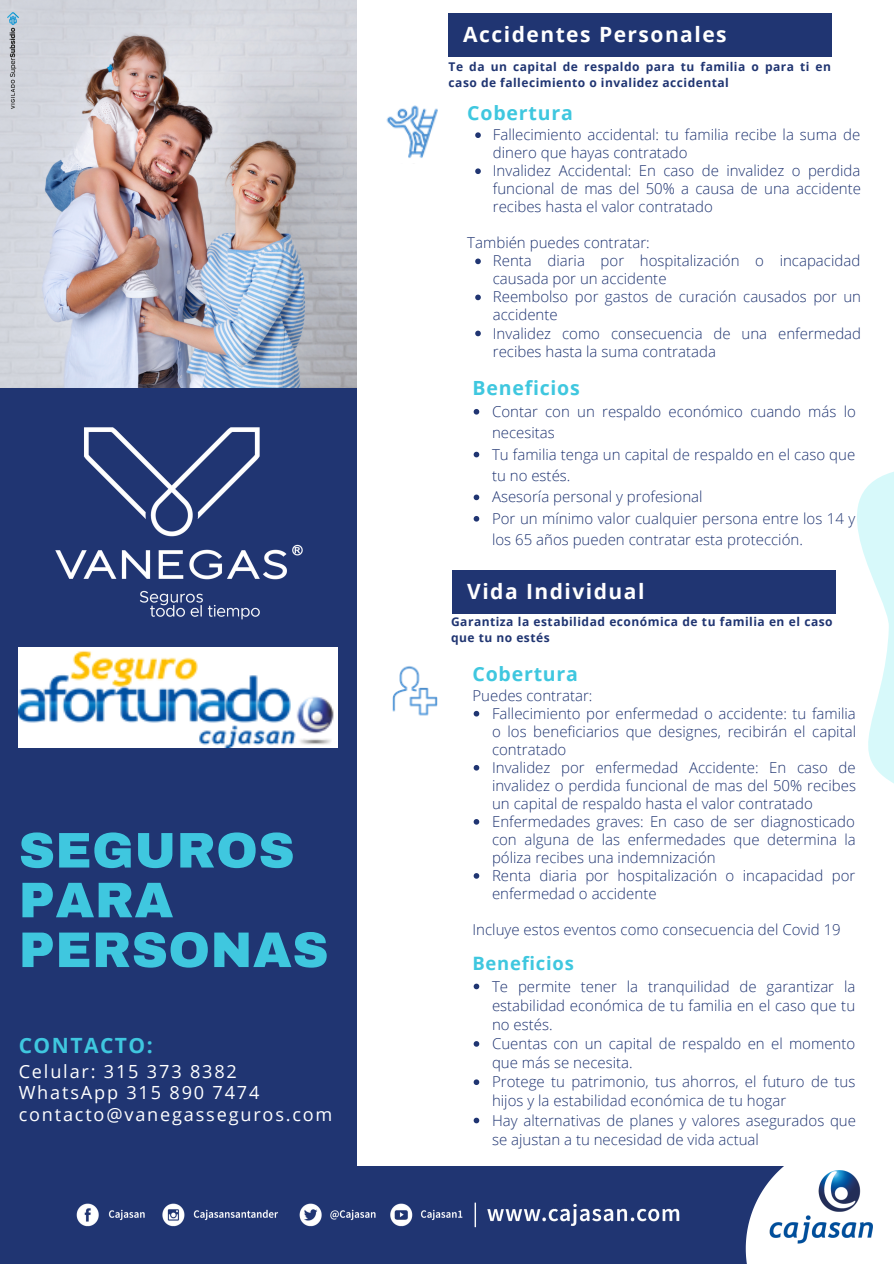
<style>
.page{position:relative;width:894px;height:1264px;background:#fff}
.page>*{position:absolute;margin:0;border:0;box-sizing:border-box;transform-origin:0 0}
.t1{font:900 50.1px/49.8px "Archivo";letter-spacing:.01em;color:#3fc7df}
.t2{font:700 21px "Open Sans";letter-spacing:.07em;color:#fff}
.t3{font:700 21px "Open Sans";letter-spacing:.07em;color:#3fc7df}
.t4{font:700 19.5px "Open Sans";letter-spacing:.04em;color:#3fc7df}
.t5{font:700 18.45px "Open Sans";letter-spacing:.04em;color:#3fc7df}
.t6{font:18.15px "Open Sans";letter-spacing:.1em;color:#fff}
.t7{font:300 15px/18px "Open Sans";color:#203572}
.t8{font:700 12px/16px "Open Sans";letter-spacing:.04em;color:#203572}
</style>
<div class="page">
<div style="left:0;top:1165px;width:893px;height:98px;background:#203572"></div>
<div style="left:0;top:388px;width:356px;height:778px;background:#203572"></div>
<img style="left:0;top:0;width:356px;height:387px">
<svg style="left:745px;top:1165px;width:148px;height:98px"></svg>
<img style="left:763px;top:1165px;width:119px;height:85px">
<svg style="left:835px;top:472px;width:58px;height:311px"></svg>
<img style="left:55px;top:427px;width:248px;height:193px">
<img style="left:19px;top:647px;width:318px;height:100px">
<img style="left:76px;top:1202px;width:604px;height:26px">
<div style="left:448px;top:13px;width:383px;height:44px;background:#203572"></div>
<div style="left:452px;top:570px;width:383px;height:44px;background:#203572"></div>
<img style="left:386px;top:105px;width:52px;height:53px">
<img style="left:392px;top:666px;width:46px;height:50px">
<svg style="left:475px;top:132px;width:5px;height:6px"></svg>
<svg style="left:475px;top:168px;width:5px;height:6px"></svg>
<svg style="left:475px;top:258px;width:5px;height:6px"></svg>
<svg style="left:475px;top:294px;width:5px;height:6px"></svg>
<svg style="left:475px;top:330px;width:5px;height:6px"></svg>
<svg style="left:473px;top:409px;width:6px;height:5px"></svg>
<svg style="left:473px;top:452px;width:6px;height:5px"></svg>
<svg style="left:473px;top:494px;width:6px;height:6px"></svg>
<svg style="left:473px;top:516px;width:6px;height:5px"></svg>
<svg style="left:473px;top:711px;width:6px;height:5px"></svg>
<svg style="left:473px;top:765px;width:6px;height:5px"></svg>
<svg style="left:473px;top:819px;width:6px;height:5px"></svg>
<svg style="left:473px;top:873px;width:6px;height:5px"></svg>
<svg style="left:473px;top:983px;width:6px;height:6px"></svg>
<svg style="left:473px;top:1041px;width:6px;height:5px"></svg>
<svg style="left:473px;top:1079px;width:6px;height:5px"></svg>
<svg style="left:473px;top:1117px;width:6px;height:6px"></svg>
<img style="left:7px;top:13px;width:12px;height:95px">
<p class="t1" style="left:19px;top:825px;width:311px">SEGUROS<br>PARA<br>PERSONAS</p>
<p class="t3" style="left:19px;top:1030px;width:135px">CONTACTO:</p>
<p class="t6" style="left:19px;top:1058px;width:219px">Celular: 315 373 8382</p>
<p class="t6" style="left:19px;top:1079px;width:242px">WhatsApp 315 890 7474</p>
<p class="t6" style="left:19px;top:1101px;width:315px">contacto@vanegasseguros.com</p>
<p class="t2" style="left:463px;top:19px;width:265px">Accidentes Personales</p>
<p class="t8" style="left:448px;top:58px;width:384px">Te da un capital de respaldo para tu familia o para ti en caso de fallecimiento o invalidez accidental</p>
<p class="t4" style="left:467px;top:99px;width:107px">Cobertura</p>
<p class="t7" style="left:492px;top:125px;width:369px">Fallecimiento accidental: tu familia recibe la suma de dinero que hayas contratado</p>
<p class="t7" style="left:492px;top:161px;width:369px;text-align:justify">Invalidez Accidental: En caso de invalidez o perdida funcional de mas del 50% a causa de una accidente recibes hasta el valor contratado</p>
<p class="t7" style="left:467px;top:233px;width:184px">También puedes contratar:</p>
<p class="t7" style="left:492px;top:251px;width:369px">Renta diaria por hospitalización o incapacidad causada por un accidente</p>
<p class="t7" style="left:492px;top:288px;width:369px">Reembolso por gastos de curación causados por un accidente</p>
<p class="t7" style="left:492px;top:324px;width:370px">Invalidez como consecuencia de una enfermedad recibes hasta la suma contratada</p>
<p class="t4" style="left:472px;top:374px;width:109px">Beneficios</p>
<p class="t7" style="left:492px;top:400px;width:365px;line-height:21.5px">Contar con un respaldo económico cuando más lo necesitas</p>
<p class="t7" style="left:492px;top:443px;width:364px;line-height:21.5px">Tu familia tenga un capital de respaldo en el caso que tu no estés.</p>
<p class="t7" style="left:492px;top:487px;width:212px">Asesoría personal y profesional</p>
<p class="t7" style="left:492px;top:507px;width:365px;line-height:21.5px">Por un mínimo valor cualquier persona entre los 14 y los 65 años pueden contratar esta protección.</p>
<p class="t2" style="left:467px;top:576px;width:179px">Vida Individual</p>
<p class="t8" style="left:451px;top:613px;width:383px">Garantiza la estabilidad económica de tu familia en el caso que tu no estés</p>
<p class="t4" style="left:472px;top:660px;width:107px">Cobertura</p>
<p class="t7" style="left:492px;top:704px;width:365px;text-align:justify">Fallecimiento por enfermedad o accidente: tu familia o los beneficiarios que designes, recibirán el capital contratado</p>
<p class="t7" style="left:492px;top:758px;width:365px;text-align:justify">Invalidez por enfermedad Accidente: En caso de invalidez o perdida funcional de mas del 50% recibes un capital de respaldo hasta el valor contratado</p>
<p class="t7" style="left:492px;top:812px;width:365px;text-align:justify">Enfermedades graves: En caso de ser diagnosticado con alguna de las enfermedades que determina la póliza recibes una indemnización</p>
<p class="t7" style="left:492px;top:866px;width:365px">Renta diaria por hospitalización o incapacidad por enfermedad o accidente</p>
<p class="t7" style="left:472px;top:686px;width:121px">Puedes contratar:</p>
<p class="t7" style="left:472px;top:920px;width:369px">Incluye estos eventos como consecuencia del Covid 19</p>
<p class="t5" style="left:472px;top:950px;width:103px">Beneficios</p>
<p class="t7" style="left:492px;top:976px;width:365px;line-height:19.2px;text-align:justify">Te permite tener la tranquilidad de garantizar la estabilidad económica de tu familia en el caso que tu no estés.</p>
<p class="t7" style="left:492px;top:1033px;width:364px;line-height:19.2px">Cuentas con un capital de respaldo en el momento que más se necesita.</p>
<p class="t7" style="left:492px;top:1071px;width:365px;line-height:19.2px">Protege tu patrimonio, tus ahorros, el futuro de tus hijos y la estabilidad económica de tu hogar</p>
<p class="t7" style="left:492px;top:1110px;width:365px;line-height:19.2px">Hay alternativas de planes y valores asegurados que se ajustan a tu necesidad de vida actual</p>
</div>
